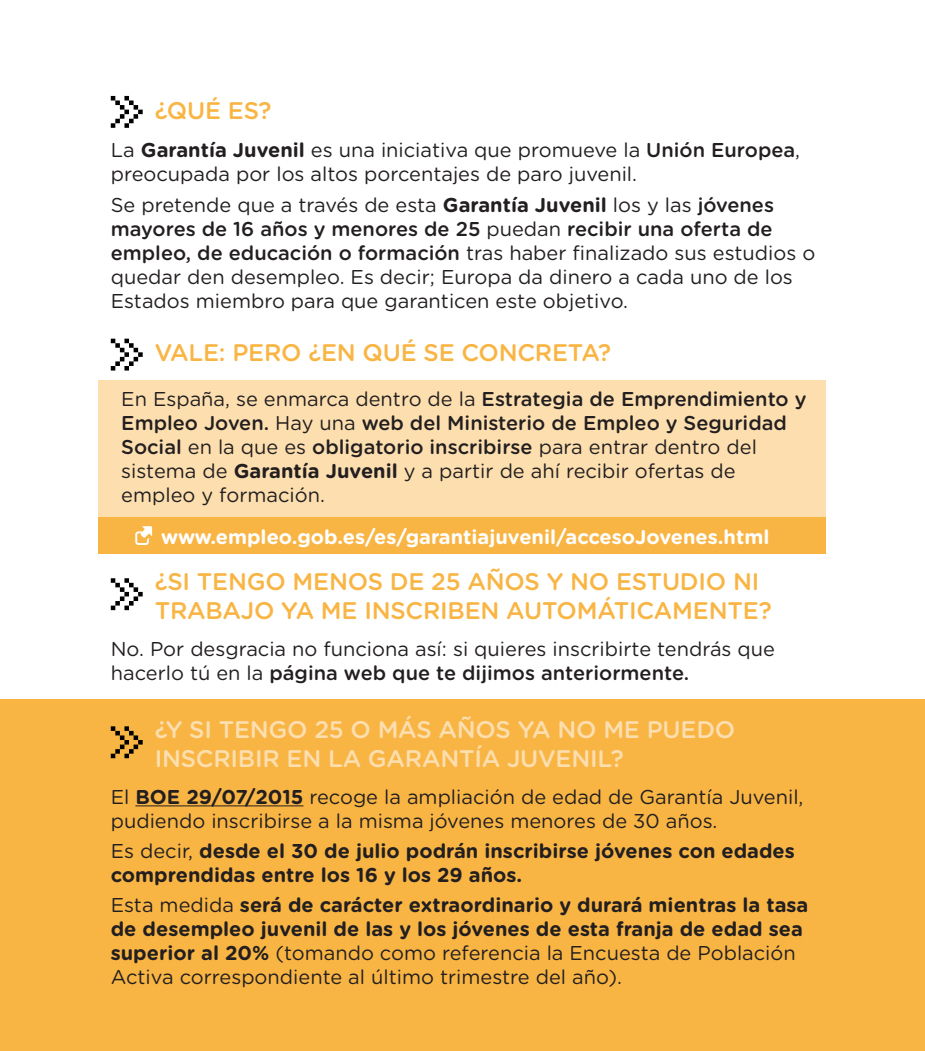
<style>
.page{position:relative;width:925px;height:1051px;background:#fff}
.page>*{position:absolute;margin:0;border:0;box-sizing:border-box;transform-origin:0 0}
.t1{font:500 24px/28.8px "Gotham Rounded";letter-spacing:-.01em;color:#f9b544}
.t2{font:500 24px/28.8px "Gotham Rounded";letter-spacing:-.01em;color:#fcdeaf}
.t3{font:20px/24px "Gotham Rounded";color:#231f20}
.t4{font:700 20px/24px "Gotham Rounded";color:#231f20}
.t5{font:700 20px "Gotham Rounded";color:#fff}
.s1{font-weight:700}
.s2{font-weight:500}
.s3{font-weight:400}
</style>
<div class="page">
<div style="left:0;top:700px;width:924px;height:350px;background:#f9b544"></div>
<svg style="left:111px;top:96px;width:32px;height:32px"></svg>
<svg style="left:111px;top:338px;width:32px;height:32px"></svg>
<div style="left:98px;top:380px;width:728px;height:152px;background:#fcdeaf"></div>
<div style="left:98px;top:518px;width:728px;height:36px;background:#f9b544"></div>
<svg style="left:135px;top:526px;width:17px;height:19px"></svg>
<svg style="left:111px;top:578px;width:32px;height:32px"></svg>
<svg style="left:111px;top:726px;width:32px;height:32px"></svg>
<hr style="left:135px;top:805px;width:168px;height:1px;background:#231f20">
<p class="t1" style="left:155px;top:95px;width:118px">¿QUÉ ES?</p>
<p class="t3" style="left:111px;top:137px;width:690px">La <span class="s1">Garantía Juvenil</span> es una iniciativa que promueve la <span class="s2">Unión Europea</span>, preocupada por los altos porcentajes de paro juvenil.</p>
<p class="t3" style="left:111px;top:191px;width:705px">Se pretende que a través de esta <span class="s1">Garantía Juvenil</span> los y las <span class="s2">jóvenes mayores de 16 años y menores de 25</span> puedan <span class="s2">recibir una oferta de empleo, de educación o formación</span> tras haber finalizado sus estudios o quedar den desempleo. Es decir; Europa da dinero a cada uno de los Estados miembro para que garanticen este objetivo.</p>
<p class="t1" style="left:155px;top:337px;width:458px">VALE: PERO ¿EN QUÉ SE CONCRETA?</p>
<p class="t3" style="left:121px;top:385px;width:686px">En España, se enmarca dentro de la <span class="s2">Estrategia de Emprendimiento y Empleo Joven.</span> Hay una <span class="s2">web del Ministerio de Empleo y Seguridad Social</span> en la que es <span class="s2">obligatorio inscribirse</span> para entrar dentro del sistema de <span class="s1">Garantía Juvenil</span> y a partir de ahí recibir ofertas de empleo y formación.</p>
<p class="t5" style="left:161px;top:522px;width:609px">www.empleo.gob.es/es/garantiajuvenil/accesoJovenes.html</p>
<p class="t1" style="left:155px;top:566px;width:618px">¿SI TENGO MENOS DE 25 AÑOS Y NO ESTUDIO NI<br>TRABAJO YA ME INSCRIBEN AUTOMÁTICAMENTE?</p>
<p class="t3" style="left:111px;top:635px;width:665px">No. Por desgracia no funciona así: si quieres inscribirte tendrás que hacerlo tú en la <span class="s2">página web que te dijimos anteriormente.</span></p>
<p class="t2" style="left:155px;top:714px;width:582px">¿Y SI TENGO 25 O MÁS AÑOS YA NO ME PUEDO<br>INSCRIBIR EN LA GARANTÍA JUVENIL?</p>
<p class="t3" style="left:111px;top:783px;width:694px">El <span class="s1">BOE 29/07/2015</span> recoge la ampliación de edad de Garantía Juvenil, pudiendo inscribirse a la misma jóvenes menores de 30 años.</p>
<p class="t4" style="left:111px;top:838px;width:685px"><span class="s3">Es decir,</span> desde el 30 de julio podrán inscribirse jóvenes con edades comprendidas entre los 16 y los 29 años.</p>
<p class="t4" style="left:111px;top:892px;width:699px"><span class="s3">Esta medida</span> será de carácter extraordinario y durará mientras la tasa de desempleo juvenil de las y los jóvenes de esta franja de edad sea superior al 20% <span class="s3">(tomando como referencia la Encuesta de Población Activa correspondiente al último trimestre del año).</span></p>
</div>
